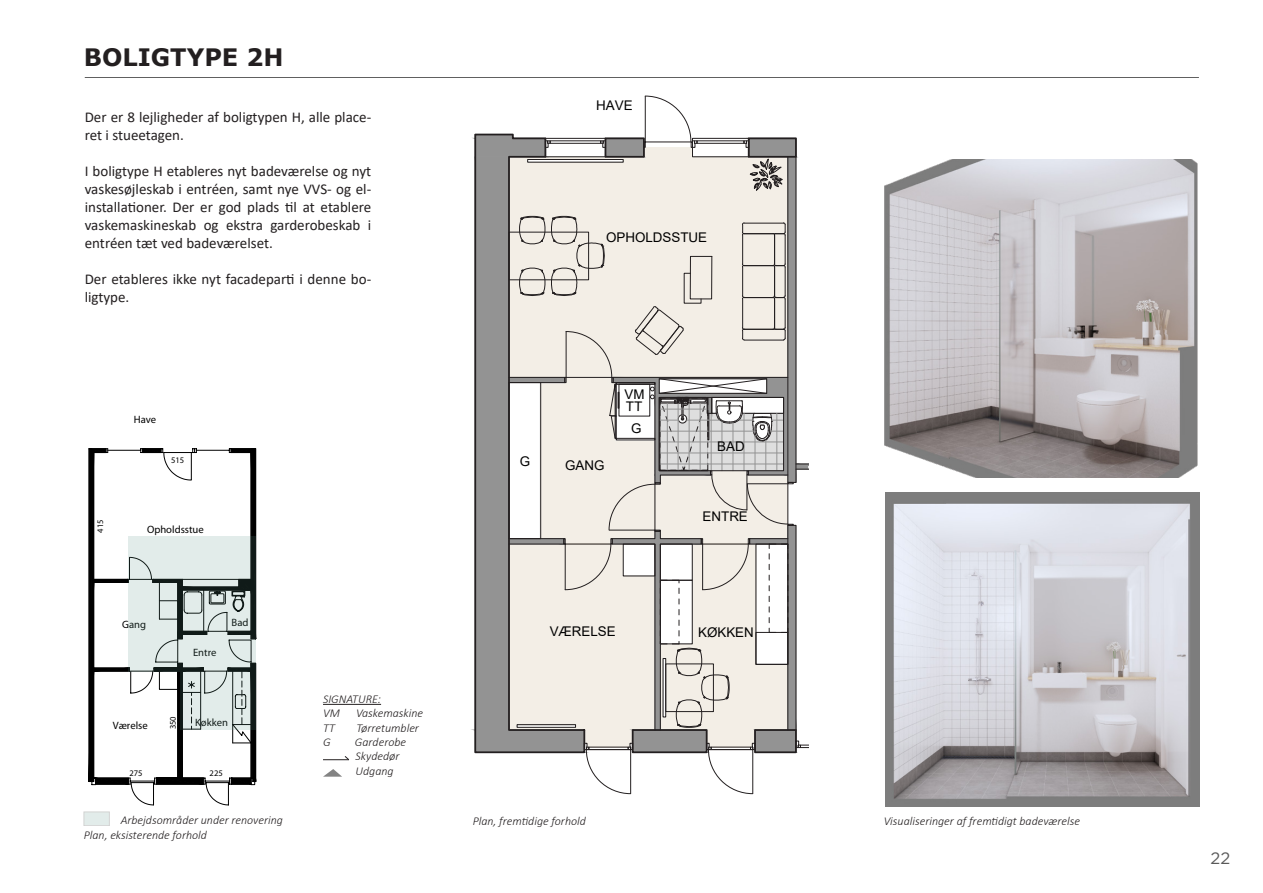
<style>
.page{position:relative;width:1263px;height:893px;background:#fff}
.page>*{position:absolute;margin:0;border:0;box-sizing:border-box;transform-origin:0 0}
.Overskrift_Side{font:700 24px "Verdana";color:#231f20}
.t1{font:18.6px "Arial";color:#231f20}
.t2{font:16.5px "Gotham";color:#5a5a5a}
.Brødtekst{font:15px/18px "Calibri";color:#231f20}
.t3{font:13.35px "Arial";color:#000}
.Brødtekst-2{font:italic 300 12px "Calibri";color:#231f20}
.t4{font:10.65px "Arial";color:#000}
.t5{font:8.55px "Arial";color:#000}
</style>
<div class="page">
<hr style="left:85px;top:77px;width:1114px;height:1px;background:#000">
<img style="left:885px;top:493px;width:314px;height:314px">
<img style="left:884px;top:159px;width:313px;height:318px">
<svg style="left:83px;top:448px;width:174px;height:378px"></svg>
<svg style="left:129px;top:536px;width:127px;height:135px;fill:#e2ecea"></svg>
<svg style="left:181px;top:672px;width:75px;height:57px;fill:#e2ecea"></svg>
<hr style="left:323px;top:704px;width:58px;height:1px;background:#231f20">
<svg style="left:323px;top:756px;width:26px;height:5px"></svg>
<svg style="left:323px;top:769px;width:19px;height:8px"></svg>
<svg style="left:474px;top:96px;width:334px;height:698px"></svg>
<p class="Overskrift_Side" style="left:84px;top:40px;width:201px">BOLIGTYPE 2H</p>
<p class="Brødtekst" style="left:85px;top:107px;width:288px">Der er 8 lejligheder af boligtypen H, alle place&shy;ret i stueetagen.</p>
<p class="Brødtekst" style="left:85px;top:161px;width:288px;text-align:justify">I boligtype H etableres nyt badeværelse og nyt vaskesøjleskab i entréen, samt nye VVS- og el&shy;installationer. Der er god plads til at etablere vaskemaskineskab og ekstra garderobeskab i entréen tæt ved badeværelset.</p>
<p class="Brødtekst" style="left:85px;top:269px;width:288px">Der etableres ikke nyt facadeparti i denne bo&shy;ligtype.</p>
<p class="t4" style="left:134px;top:413px;width:24px">Have</p>
<p class="t5" style="left:171px;top:455px;width:15px">515</p>
<p class="t5" style="left:95px;top:533px;width:15px;rotate:-90deg">415</p>
<p class="t4" style="left:147px;top:522px;width:58px">Opholdsstue</p>
<p class="t4" style="left:122px;top:618px;width:25px">Gang</p>
<p class="t4" style="left:193px;top:646px;width:25px">Entre</p>
<p class="t4" style="left:232px;top:616px;width:18px">Bad</p>
<p class="t4" style="left:113px;top:719px;width:37px">Værelse</p>
<p class="t5" style="left:129px;top:768px;width:15px">275</p>
<p class="t5" style="left:168px;top:729px;width:15px;rotate:-90deg">350</p>
<p class="t4" style="left:195px;top:715px;width:34px">Køkken</p>
<p class="t5" style="left:210px;top:768px;width:15px">225</p>
<p class="Brødtekst-2" style="left:323px;top:691px;width:60px">SIGNATURE:</p>
<p class="Brødtekst-2" style="left:323px;top:706px;width:18px">VM</p>
<p class="Brødtekst-2" style="left:356px;top:706px;width:69px">Vaskemaskine</p>
<p class="Brødtekst-2" style="left:323px;top:720px;width:13px">TT</p>
<p class="Brødtekst-2" style="left:356px;top:720px;width:64px">Tørretumbler</p>
<p class="Brødtekst-2" style="left:323px;top:735px;width:9px">G</p>
<p class="Brødtekst-2" style="left:355px;top:735px;width:53px">Garderobe</p>
<p class="Brødtekst-2" style="left:356px;top:749px;width:45px">Skydedør</p>
<p class="Brødtekst-2" style="left:356px;top:763px;width:40px">Udgang</p>
<p class="t3" style="left:596px;top:96px;width:38px">HAVE</p>
<p class="t3" style="left:606px;top:228px;width:103px">OPHOLDSSTUE</p>
<p class="t3" style="left:520px;top:453px;width:12px">G</p>
<p class="t3" style="left:565px;top:456px;width:41px">GANG</p>
<p class="t3" style="left:625px;top:385px;width:22px">VM</p>
<p class="t3" style="left:631px;top:419px;width:12px">G</p>
<p class="t3" style="left:550px;top:623px;width:68px">VÆRELSE</p>
<p class="t3" style="left:717px;top:437px;width:29px">BAD</p>
<p class="t3" style="left:703px;top:507px;width:47px">ENTRE</p>
<p class="t3" style="left:698px;top:623px;width:57px">KØKKEN</p>
<p class="t1" style="left:473px;top:805px;width:25px">2H</p>
<p class="t1" style="left:1029px;top:805px;width:26px">1G</p>
<p class="Brødtekst-2" style="left:121px;top:812px;width:164px">Arbejdsområder under renovering</p>
<p class="Brødtekst-2" style="left:473px;top:813px;width:115px">Plan, fremtidige forhold</p>
<p class="Brødtekst-2" style="left:884px;top:813px;width:198px">Visualiseringer af fremtidigt badeværelse</p>
<p class="Brødtekst-2" style="left:84px;top:828px;width:125px">Plan, eksisterende forhold</p>
<p class="t2" style="left:1210px;top:847px;width:21px">22</p>
</div>
